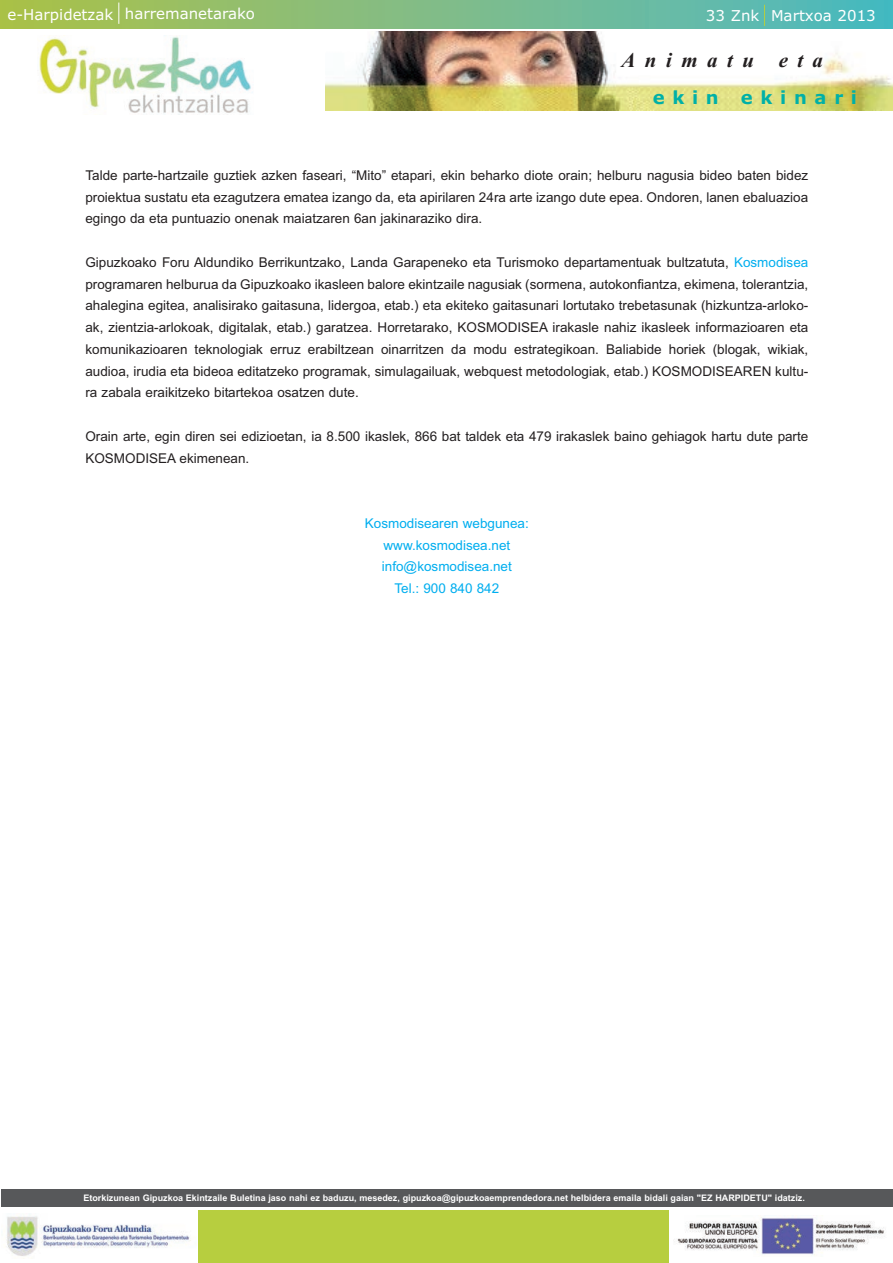
<style>
.page{position:relative;width:893px;height:1263px;background:#fff}
.page>*{position:absolute;margin:0;border:0;box-sizing:border-box;transform-origin:0 0}
.t1{font:italic 700 21px "Times New Roman";letter-spacing:.45em;color:#231f20}
.t2{font:700 18px "Verdana";letter-spacing:.425em;color:#00b0a7}
.t3{font:15px "Verdana";color:#fff}
.t4{font:13.5px/21.8px "Arial";color:#231f20;text-align:justify}
.t5{font:13.5px/21.8px "Arial";color:#00aeef;text-align:center}
.t6{font:700 9px "Arial";color:#fff}
.s1{color:#00aeef}
</style>
<div class="page">
<div style="left:0;top:1px;width:893px;height:27px;background:linear-gradient(to right,#aec14a,#4cb8c4)"></div>
<img style="left:325px;top:32px;width:567px;height:78px">
<svg style="left:118px;top:3px;width:1px;height:21px"></svg>
<svg style="left:764px;top:5px;width:1px;height:21px"></svg>
<img style="left:39px;top:35px;width:214px;height:78px">
<div style="left:1px;top:1189px;width:892px;height:18px;background:#57585a"></div>
<div style="left:198px;top:1211px;width:470px;height:52px;background:#b7ce3f"></div>
<img style="left:7px;top:1216px;width:184px;height:40px">
<img style="left:677px;top:1215px;width:207px;height:40px">
<p class="t3" style="left:7px;top:5px;width:249px">e-Harpidetzak harremanetarako</p>
<p class="t3" style="left:706px;top:7px;width:171px">33 Znk Martxoa 2013</p>
<h1 class="t1" style="left:621px;top:47px;width:203px">Animatu eta</h1>
<h2 class="t2" style="left:653px;top:87px;width:206px">ekin ekinari</h2>
<p class="t4" style="left:85px;top:164px;width:724px">Talde parte-hartzaile guztiek azken faseari, “Mito” etapari, ekin beharko diote orain; helburu nagusia bideo baten bidez proiektua sustatu eta ezagutzera ematea izango da, eta apirilaren 24ra arte izango dute epea. Ondoren, lanen ebaluazioa egingo da eta puntuazio onenak maiatzaren 6an jakinaraziko dira.</p>
<p class="t4" style="left:85px;top:251px;width:724px">Gipuzkoako Foru Aldundiko Berrikuntzako, Landa Garapeneko eta Turismoko departamentuak bultzatuta, <span class="s1">Kosmodisea </span>programaren helburua da Gipuzkoako ikasleen balore ekintzaile nagusiak (sormena, autokonfiantza, ekimena, tolerantzia, ahalegina egitea, analisirako gaitasuna, lidergoa, etab.) eta ekiteko gaitasunari lortutako trebetasunak (hizkuntza-arloko&shy;ak, zientzia-arlokoak, digitalak, etab.) garatzea. Horretarako, KOSMODISEA irakasle nahiz ikasleek informazioaren eta komunikazioaren teknologiak erruz erabiltzean oinarritzen da modu estrategikoan. Baliabide horiek (blogak, wikiak, audioa, irudia eta bideoa editatzeko programak, simulagailuak, webquest metodologiak, etab.) KOSMODISEAREN kultu&shy;ra zabala eraikitzeko bitartekoa osatzen dute.</p>
<p class="t4" style="left:85px;top:425px;width:724px">Orain arte, egin diren sei edizioetan, ia 8.500 ikaslek, 866 bat taldek eta 479 irakaslek baino gehiagok hartu dute parte<br>KOSMODISEA ekimenean.</p>
<p class="t5" style="left:365px;top:512px;width:165px">Kosmodisearen webgunea: www.kosmodisea.net info@kosmodisea.net<br>Tel.: 900 840 842</p>
<p class="t6" style="left:83px;top:1192px;width:723px">Etorkizunean Gipuzkoa Ekintzaile Buletina jaso nahi ez baduzu, mesedez, gipuzkoa@gipuzkoaemprendedora.net helbidera emaila bidali gaian "EZ HARPIDETU" idatziz.</p>
</div>
